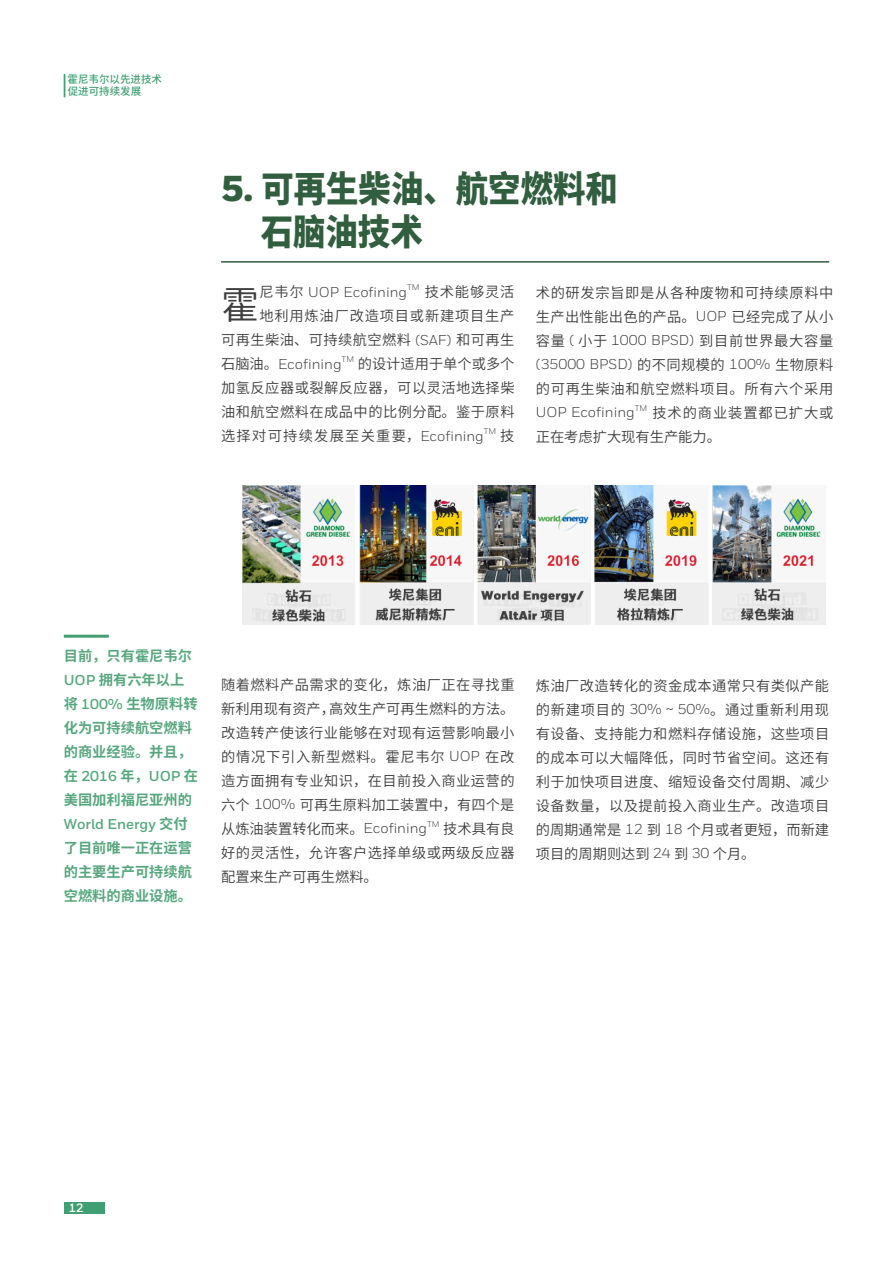
<style>
.page{position:relative;width:893px;height:1263px;background:#fff}
.page>*{position:absolute;margin:0;border:0;box-sizing:border-box;transform-origin:0 0}
.正文{font:38.25px "Source Han Sans SC";color:#3e3e3f}
.文章标题{font:800 36px/43.2px "Source Han Sans SC";color:#315e3e;scale:.9 1}
.正文-2{font:14.25px/24px "Source Han Sans SC";letter-spacing:.035em;color:#3e3e3f;text-align:justify}
.正文-3{font:700 14.25px/24px "Source Han Sans SC";color:#57a77e}
.正文-4{font:14.25px "Honeywell Sans";color:#3e3e3f}
.正文-5{font:14.25px "Source Han Sans SC";letter-spacing:.055em;color:#3e3e3f}
.t1{font:700 12px "Honeywell Sans";color:#fff}
.t2{font:500 10.5px/12.6px "Source Han Sans SC";color:#41a073}
.正文-6{font:8.25px "Honeywell Sans";color:#3e3e3f}
.s1{font-family:"Honeywell Sans";font-weight:900}
.s2{font-family:"Source Han Sans SC"}
.s3{font-family:"Honeywell Sans"}
</style>
<div class="page">
<div style="left:64px;top:1202px;width:41px;height:12px;background:#41a073"></div>
<svg style="left:64px;top:74px;width:1px;height:23px"></svg>
<hr style="left:221px;top:261px;width:608px;height:2px;background:#315e3e">
<hr style="left:64px;top:635px;width:45px;height:3px;background:#41a073">
<img style="left:242px;top:486px;width:584px;height:139px">
<p class="t2" style="left:68px;top:73px;width:96px">霍尼韦尔以先进技术促进可持续发展</p>
<p class="文章标题" style="left:261px;top:168px;width:398px;text-indent:-40px"><span class="s1">5.</span> 可再生柴油、航空燃料和石脑油技术</p>
<p class="正文" style="left:221px;top:283px;width:40px">霍</p>
<p class="正文-4" style="left:259px;top:284px;width:149px"><span class="s2">尼韦尔</span> UOP Ecofining</p>
<p class="正文-6" style="left:407px;top:282px;width:14px">TM</p>
<p class="正文-2" style="left:425px;top:281px;width:91px">技术能够灵活</p>
<p class="正文-2" style="left:536px;top:281px;width:299px">术的研发宗旨即是从各种废物和可持续原料中生产出性能出色的产品。<span class="s3">UOP</span> 已经完成了从小容量 <span class="s3">(</span> 小于 <span class="s3">1000 BPSD)</span> 到目前世界最大容量<span class="s3">(35000 BPSD)</span> 的不同规模的 <span class="s3">100%</span> 生物原料的可再生柴油和航空燃料项目。所有六个采用<span class="s3">UOP Ecofining</span></p>
<p class="正文-5" style="left:259px;top:308px;width:257px">地利用炼油厂改造项目或新建项目生产</p>
<p class="正文-2" style="left:221px;top:329px;width:295px">可再生柴油、可持续航空燃料 <span class="s3">(SAF)</span> 和可再生</p>
<p class="正文-4" style="left:221px;top:356px;width:122px"><span class="s2">石脑油。</span>Ecofining</p>
<p class="正文-6" style="left:342px;top:354px;width:14px">TM</p>
<p class="正文-2" style="left:221px;top:353px;width:295px;text-indent:137px">的设计适用于单个或多个加氢反应器或裂解反应器，可以灵活地选择柴油和航空燃料在成品中的比例分配。鉴于原料选择对可持续发展至关重要，<span class="s3">Ecofining</span></p>
<p class="正文-6" style="left:635px;top:403px;width:14px">TM</p>
<p class="正文-2" style="left:536px;top:401px;width:299px;text-indent:117px">技术的商业装置都已扩大或正在考虑扩大现有生产能力。</p>
<p class="正文-6" style="left:484px;top:426px;width:14px">TM</p>
<p class="正文-2" style="left:500px;top:425px;width:16px">技</p>
<p class="正文-3" style="left:64px;top:644px;width:136px">目前，只有霍尼韦尔<br><span class="s3">UOP</span> 拥有六年以上将 <span class="s3">100%</span> 生物原料转化为可持续航空燃料的商业经验。并且，在 <span class="s3">2016</span> 年，<span class="s3">UOP</span> 在美国加利福尼亚州的<br><span class="s3">World Energy</span> 交付了目前唯一正在运营的主要生产可持续航空燃料的商业设施。</p>
<p class="正文-2" style="left:221px;top:673px;width:295px">随着燃料产品需求的变化，炼油厂正在寻找重新利用现有资产，高效生产可再生燃料的方法。改造转产使该行业能够在对现有运营影响最小的情况下引入新型燃料。霍尼韦尔 <span class="s3">UOP</span> 在改造方面拥有专业知识，在目前投入商业运营的六个 <span class="s3">100%</span> 可再生原料加工装置中，有四个是从炼油装置转化而来。<span class="s3">Ecofining</span></p>
<p class="正文-6" style="left:427px;top:819px;width:14px">TM</p>
<p class="正文-2" style="left:221px;top:817px;width:295px;text-indent:222px">技术具有良好的灵活性，允许客户选择单级或两级反应器配置来生产可再生燃料。</p>
<p class="正文-2" style="left:536px;top:674px;width:295px">炼油厂改造转化的资金成本通常只有类似产能的新建项目的 <span class="s3">30% ~ 50%</span>。通过重新利用现有设备、支持能力和燃料存储设施，这些项目的成本可以大幅降低，同时节省空间。这还有利于加快项目进度、缩短设备交付周期、减少设备数量，以及提前投入商业生产。改造项目的周期通常是 <span class="s3">12</span> 到 <span class="s3">18</span> 个月或者更短，而新建项目的周期则达到 <span class="s3">24</span> 到 <span class="s3">30</span> 个月。</p>
<p class="t1" style="left:69px;top:1200px;width:16px">12</p>
</div>
